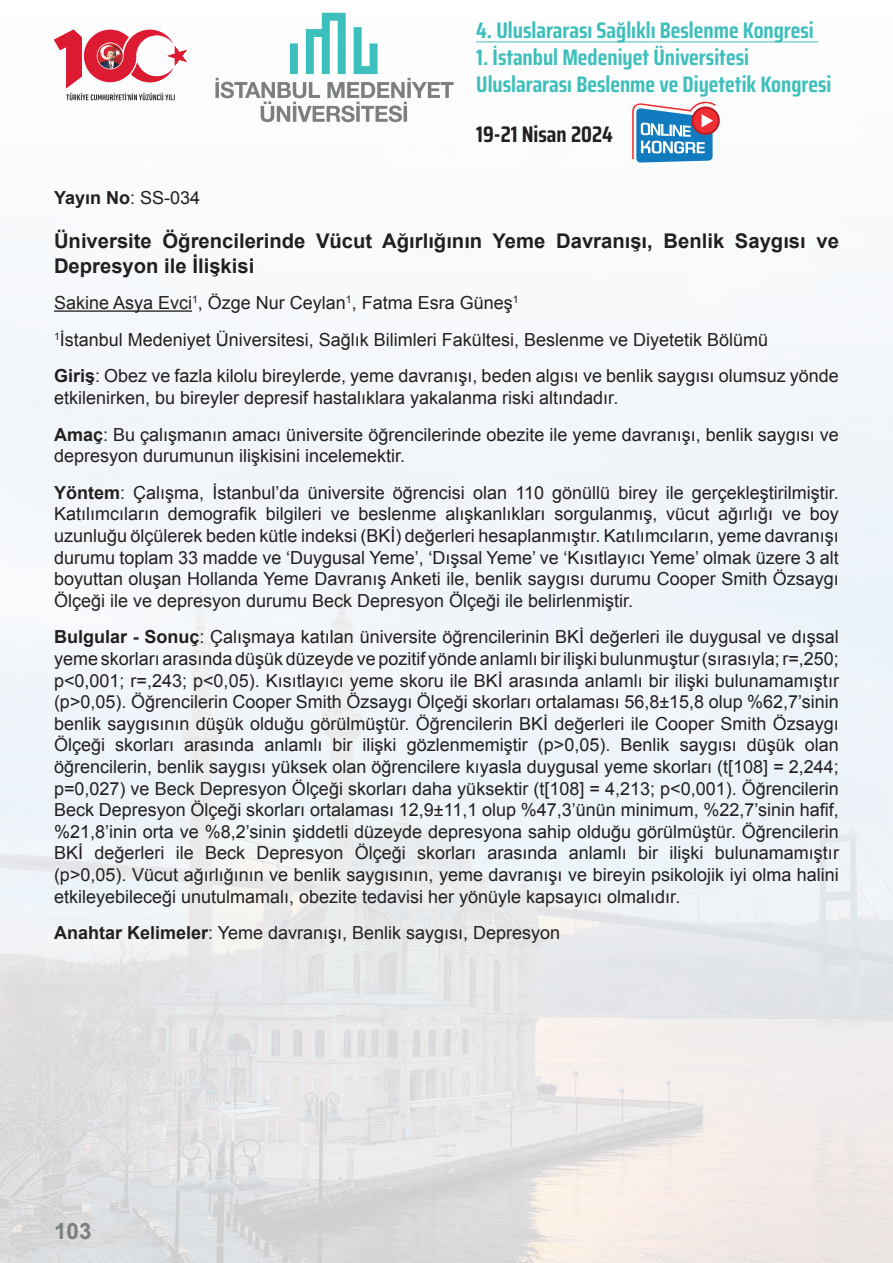
<style>
.page{position:relative;width:893px;height:1263px;background:#fff}
.page>*{position:absolute;margin:0;border:0;box-sizing:border-box;transform-origin:0 0}
.t1{font:700 22.5px/27px "Saira Condensed";color:#3ebfbc}
.t2{font:700 22.5px "Saira Condensed";color:#231f20}
.t3{font:700 22.5px "Arial";color:#7c7f80}
.Heading_3{font:700 20.25px/24.3px "Arial";color:#231f20}
.Normal__Web{font:18px/21.6px "Arial";color:#231f20}
.t4{font:700 18px "Arial";color:#231f20}
.s1{font-weight:400}
.s2{font-weight:700}
</style>
<div class="page">
<img style="left:0;top:12px;width:893px;height:1251px">
<hr style="left:215px;top:82px;width:4px;height:16px;background:#b5b7b8">
<svg style="left:216px;top:13px;width:238px;height:109px"></svg>
<hr style="left:476px;top:41px;width:342px;height:1px;background:#3ebfbc">
<svg style="left:54px;top:30px;width:133px;height:70px"></svg>
<svg style="left:632px;top:102px;width:87px;height:61px"></svg>
<hr style="left:54px;top:310px;width:138px;height:2px;background:#231f20">
<p class="t1" style="left:476px;top:16px;width:339px">4. Uluslararası Sağlıklı Beslenme Kongresi</p>
<p class="t1" style="left:476px;top:43px;width:357px">1. İstanbul Medeniyet Üniversitesi<br>Uluslararası Beslenme ve Diyetetik Kongresi</p>
<p class="t2" style="left:476px;top:116px;width:138px">19-21 Nisan 2024</p>
<p class="t4" style="left:54px;top:186px;width:148px">Yayın No<span class="s1">: SS-034</span></p>
<p class="Heading_3" style="left:54px;top:230px;width:786px">Üniversite Öğrencilerinde Vücut Ağırlığının Yeme Davranışı, Benlik Saygısı ve<br>Depresyon ile İlişkisi</p>
<p class="Normal__Web" style="left:54px;top:292px;width:466px">Sakine Asya Evci<sup>1</sup>, Özge Nur Ceylan<sup>1</sup>, Fatma Esra Güneş<sup>1</sup></p>
<p class="Normal__Web" style="left:54px;top:329px;width:716px"><sup>1</sup>İstanbul Medeniyet Üniversitesi, Sağlık Bilimleri Fakültesi, Beslenme ve Diyetetik Bölümü</p>
<p class="Normal__Web" style="left:54px;top:365px;width:786px"><span class="s2">Giriş</span>: Obez ve fazla kilolu bireylerde, yeme davranışı, beden algısı ve benlik saygısı olumsuz yönde etkilenirken, bu bireyler depresif hastalıklara yakalanma riski altındadır.</p>
<p class="Normal__Web" style="left:54px;top:424px;width:786px"><span class="s2">Amaç</span>: Bu çalışmanın amacı üniversite öğrencilerinde obezite ile yeme davranışı, benlik saygısı ve depresyon durumunun ilişkisini incelemektir.</p>
<p class="Normal__Web" style="left:54px;top:482px;width:786px;text-align:justify"><span class="s2">Yöntem</span>: Çalışma, İstanbul’da üniversite öğrencisi olan 110 gönüllü birey ile gerçekleştirilmiştir.<br>Katılımcıların demografik bilgileri ve beslenme alışkanlıkları sorgulanmış, vücut ağırlığı ve boy uzunluğu ölçülerek beden kütle indeksi (BKİ) değerleri hesaplanmıştır. Katılımcıların, yeme davranışı durumu toplam 33 madde ve ‘Duygusal Yeme’, ‘Dışsal Yeme’ ve ‘Kısıtlayıcı Yeme’ olmak üzere 3 alt boyuttan oluşan Hollanda Yeme Davranış Anketi ile, benlik saygısı durumu Cooper Smith Özsaygı Ölçeği ile ve depresyon durumu Beck Depresyon Ölçeği ile belirlenmiştir.</p>
<p class="Normal__Web" style="left:54px;top:626px;width:786px;text-align:justify"><span class="s2">Bulgular - Sonuç</span>: Çalışmaya katılan üniversite öğrencilerinin BKİ değerleri ile duygusal ve dışsal yeme skorları arasında düşük düzeyde ve pozitif yönde anlamlı bir ilişki bulunmuştur (sırasıyla; r=,250; p&lt;0,001; r=,243; p&lt;0,05). Kısıtlayıcı yeme skoru ile BKİ arasında anlamlı bir ilişki bulunamamıştır (p&gt;0,05). Öğrencilerin Cooper Smith Özsaygı Ölçeği skorları ortalaması 56,8±15,8 olup %62,7’sinin benlik saygısının düşük olduğu görülmüştür. Öğrencilerin BKİ değerleri ile Cooper Smith Özsaygı Ölçeği skorları arasında anlamlı bir ilişki gözlenmemiştir (p&gt;0,05). Benlik saygısı düşük olan öğrencilerin, benlik saygısı yüksek olan öğrencilere kıyasla duygusal yeme skorları (t[108] = 2,244; p=0,027) ve Beck Depresyon Ölçeği skorları daha yüksektir (t[108] = 4,213; p&lt;0,001). Öğrencilerin Beck Depresyon Ölçeği skorları ortalaması 12,9±11,1 olup %47,3’ünün minimum, %22,7’sinin hafif, %21,8’inin orta ve %8,2’sinin şiddetli düzeyde depresyona sahip olduğu görülmüştür. Öğrencilerin BKİ değerleri ile Beck Depresyon Ölçeği skorları arasında anlamlı bir ilişki bulunamamıştır (p&gt;0,05). Vücut ağırlığının ve benlik saygısının, yeme davranışı ve bireyin psikolojik iyi olma halini etkileyebileceği unutulmamalı, obezite tedavisi her yönüyle kapsayıcı olmalıdır.</p>
<p class="Normal__Web" style="left:54px;top:922px;width:508px"><span class="s2">Anahtar Kelimeler</span>: Yeme davranışı, Benlik saygısı, Depresyon</p>
<p class="t3" style="left:54px;top:1216px;width:39px">103</p>
</div>
